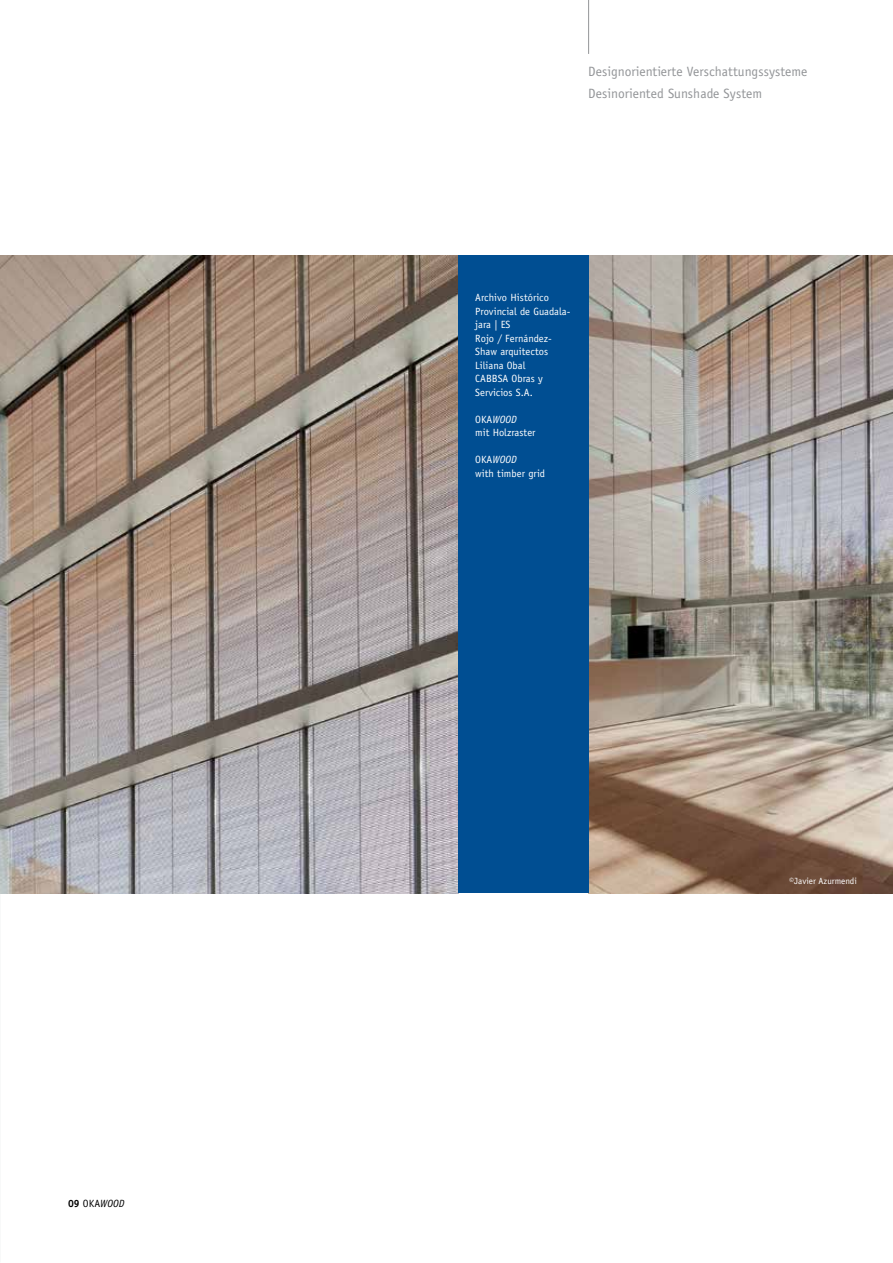
<style>
.page{position:relative;width:893px;height:1263px;background:#fff}
.page>*{position:absolute;margin:0;border:0;box-sizing:border-box;transform-origin:0 0}
.t1{font:13.5px/21.8px "Officina Sans";letter-spacing:.005em;color:#939598}
.t2{font:10.5px/13.5px "Officina Sans";letter-spacing:.005em;color:#fff}
.t3{font:italic 10.5px "Officina Sans";color:#000}
.t4{font:9px "Officina Sans";letter-spacing:.005em;color:#fff}
.s1{font-weight:700;font-style:normal}
.s2{font-style:normal}
.s3{font-style:italic}
</style>
<div class="page">
<img style="left:0;top:255px;width:458px;height:638px">
<img style="left:588px;top:255px;width:305px;height:638px">
<div style="left:458px;top:255px;width:130px;height:638px;background:#004e92"></div>
<hr style="left:588px;top:0;width:1px;height:54px;background:#939598">
<p class="t3" style="left:68px;top:1197px;width:58px"><span class="s1">09</span> <span class="s2">OKA</span>WOOD</p>
<p class="t1" style="left:588px;top:60px;width:221px">Designorientierte Verschattungssysteme<br>Desinoriented Sunshade System</p>
<p class="t2" style="left:475px;top:291px;width:97px">Archivo Histórico<br>Provincial de Guadala&shy;jara | ES<br>Rojo / Fernández-<br>Shaw arquitectos<br>Liliana Obal<br>CABBSA Obras y<br>Servicios S.A.</p>
<p class="t2" style="left:475px;top:412px;width:62px">OKA<span class="s3">WOOD<br></span>mit Holzraster</p>
<p class="t2" style="left:475px;top:453px;width:71px">OKA<span class="s3">WOOD<br></span>with timber grid</p>
<p class="t4" style="left:789px;top:876px;width:69px">©Javier Azurmendi</p>
</div>
